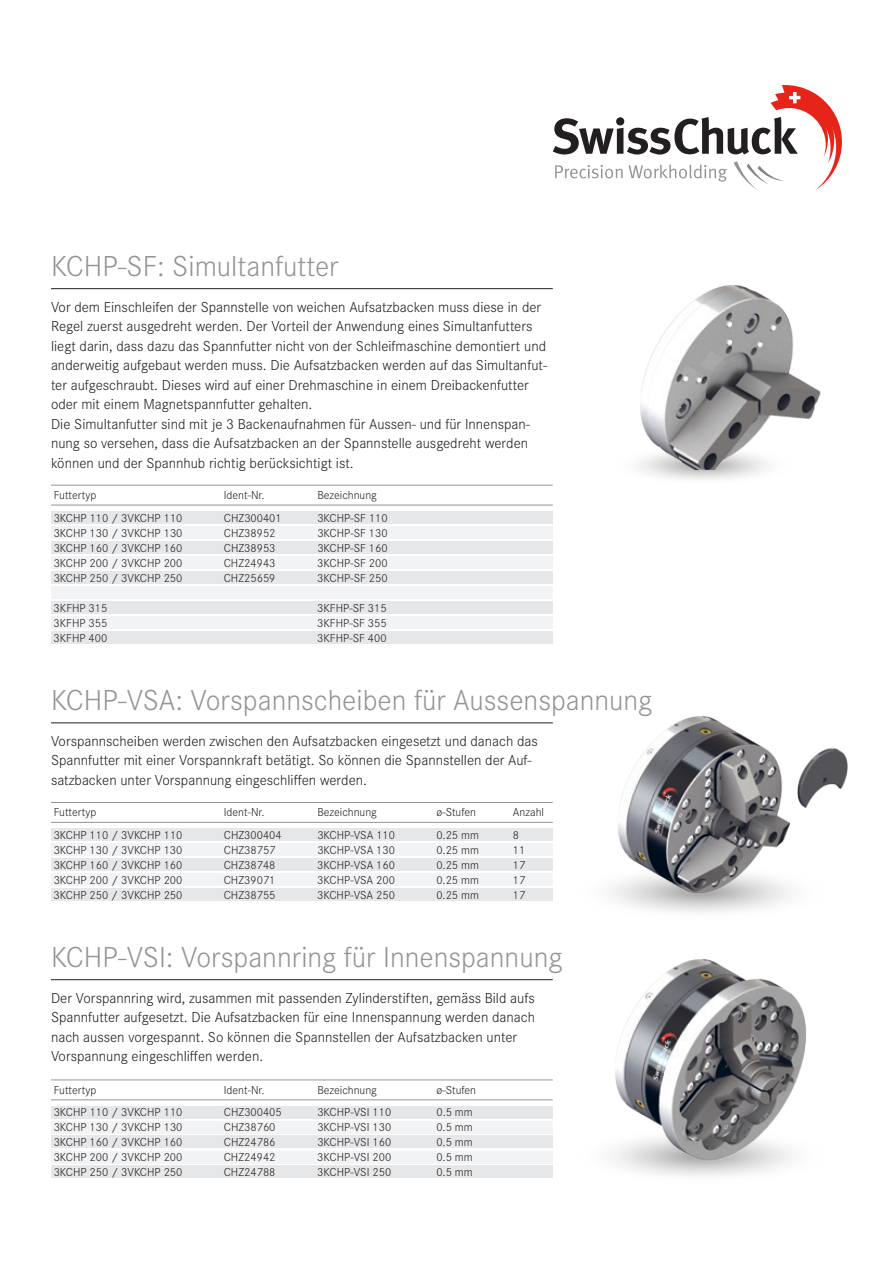
<style>
.page{position:relative;width:893px;height:1263px;background:#fff}
.page>*{position:absolute;margin:0;border:0;box-sizing:border-box;transform-origin:0 0}
.t1{font:300 30px "Corporate S";color:#939598}
.t2{font:300 15px/19.5px "Corporate S";color:#231f20}
.t3{font:300 12px "Corporate S";color:#231f20}
</style>
<div class="page">
<svg style="left:553px;top:85px;width:289px;height:105px"></svg>
<svg style="left:618px;top:900px;width:165px;height:13px"></svg>
<img style="left:611px;top:716px;width:177px;height:184px">
<svg style="left:643px;top:470px;width:120px;height:10px"></svg>
<img style="left:638px;top:284px;width:183px;height:186px">
<svg style="left:620px;top:1164px;width:164px;height:12px"></svg>
<img style="left:612px;top:959px;width:195px;height:205px">
<hr style="left:51px;top:288px;width:502px;height:1px;background:#231f20">
<hr style="left:51px;top:722px;width:502px;height:1px;background:#231f20">
<hr style="left:51px;top:979px;width:502px;height:1px;background:#231f20">
<div style="left:51px;top:1165px;width:502px;height:13px;background:#e6e7e9"></div>
<div style="left:51px;top:1151px;width:502px;height:12px;background:#f2f3f4"></div>
<div style="left:51px;top:1135px;width:502px;height:13px;background:#e6e7e9"></div>
<div style="left:51px;top:1121px;width:502px;height:12px;background:#f2f3f4"></div>
<div style="left:51px;top:1106px;width:502px;height:12px;background:#e6e7e9"></div>
<hr style="left:51px;top:1079px;width:502px;height:1px;background:#939598">
<hr style="left:51px;top:1099px;width:502px;height:1px;background:#939598">
<div style="left:51px;top:888px;width:502px;height:13px;background:#e6e7e9"></div>
<div style="left:51px;top:873px;width:502px;height:13px;background:#f2f3f4"></div>
<div style="left:51px;top:858px;width:502px;height:13px;background:#e6e7e9"></div>
<div style="left:51px;top:843px;width:502px;height:13px;background:#f2f3f4"></div>
<div style="left:51px;top:828px;width:502px;height:13px;background:#e6e7e9"></div>
<hr style="left:51px;top:802px;width:502px;height:1px;background:#939598">
<hr style="left:51px;top:822px;width:502px;height:1px;background:#939598">
<div style="left:51px;top:571px;width:502px;height:13px;background:#e6e7e9"></div>
<div style="left:51px;top:601px;width:502px;height:13px;background:#e6e7e9"></div>
<div style="left:51px;top:631px;width:502px;height:13px;background:#e6e7e9"></div>
<div style="left:51px;top:556px;width:502px;height:13px;background:#f2f3f4"></div>
<div style="left:51px;top:586px;width:502px;height:13px;background:#f2f3f4"></div>
<div style="left:51px;top:616px;width:502px;height:13px;background:#f2f3f4"></div>
<div style="left:51px;top:541px;width:502px;height:13px;background:#e6e7e9"></div>
<div style="left:51px;top:526px;width:502px;height:13px;background:#f2f3f4"></div>
<div style="left:51px;top:511px;width:502px;height:13px;background:#e6e7e9"></div>
<hr style="left:51px;top:485px;width:502px;height:1px;background:#939598">
<hr style="left:51px;top:505px;width:502px;height:1px;background:#939598">
<img style="left:788px;top:748px;width:60px;height:149px">
<h1 class="t1" style="left:51px;top:249px;width:289px">KCHP-SF: Simultanfutter</h1>
<p class="t2" style="left:51px;top:297px;width:498px">Vor dem Einschleifen der Spannstelle von weichen Aufsatzbacken muss diese in der Regel zuerst ausgedreht werden. Der Vorteil der Anwendung eines Simultanfutters liegt darin, dass dazu das Spannfutter nicht von der Schleifmaschine demontiert und anderweitig aufgebaut werden muss. Die Aufsatzbacken werden auf das Simultanfut&shy;ter aufgeschraubt. Dieses wird auf einer Drehmaschine in einem Dreibackenfutter oder mit einem Magnetspannfutter gehalten.<br>Die Simultanfutter sind mit je 3 Backenaufnahmen für Aussen- und für Innenspan&shy;nung so versehen, dass die Aufsatzbacken an der Spannstelle ausgedreht werden können und der Spannhub richtig berücksichtigt ist.</p>
<p class="t3" style="left:54px;top:488px;width:44px">Futtertyp</p>
<p class="t3" style="left:224px;top:488px;width:42px">Ident-Nr.</p>
<p class="t3" style="left:317px;top:488px;width:61px">Bezeichnung</p>
<p class="t3" style="left:54px;top:511px;width:130px">3KCHP 110 / 3VKCHP 110</p>
<p class="t3" style="left:224px;top:511px;width:59px">CHZ300401</p>
<p class="t3" style="left:317px;top:511px;width:72px">3KCHP-SF 110</p>
<p class="t3" style="left:54px;top:526px;width:130px">3KCHP 130 / 3VKCHP 130</p>
<p class="t3" style="left:224px;top:526px;width:53px">CHZ38952</p>
<p class="t3" style="left:317px;top:526px;width:72px">3KCHP-SF 130</p>
<p class="t3" style="left:54px;top:541px;width:130px">3KCHP 160 / 3VKCHP 160</p>
<p class="t3" style="left:224px;top:541px;width:53px">CHZ38953</p>
<p class="t3" style="left:317px;top:541px;width:72px">3KCHP-SF 160</p>
<p class="t3" style="left:54px;top:556px;width:130px">3KCHP 200 / 3VKCHP 200</p>
<p class="t3" style="left:224px;top:556px;width:53px">CHZ24943</p>
<p class="t3" style="left:317px;top:556px;width:72px">3KCHP-SF 200</p>
<p class="t3" style="left:54px;top:571px;width:130px">3KCHP 250 / 3VKCHP 250</p>
<p class="t3" style="left:224px;top:571px;width:53px">CHZ25659</p>
<p class="t3" style="left:317px;top:571px;width:72px">3KCHP-SF 250</p>
<p class="t3" style="left:54px;top:601px;width:55px">3KFHP 315</p>
<p class="t3" style="left:317px;top:601px;width:71px">3KFHP-SF 315</p>
<p class="t3" style="left:54px;top:616px;width:55px">3KFHP 355</p>
<p class="t3" style="left:317px;top:616px;width:71px">3KFHP-SF 355</p>
<p class="t3" style="left:54px;top:631px;width:55px">3KFHP 400</p>
<p class="t3" style="left:317px;top:631px;width:71px">3KFHP-SF 400</p>
<h1 class="t1" style="left:51px;top:683px;width:603px">KCHP-VSA: Vorspannscheiben für Aussenspannung</h1>
<p class="t2" style="left:51px;top:731px;width:488px">Vorspannscheiben werden zwischen den Aufsatzbacken eingesetzt und danach das<br>Spannfutter mit einer Vorspannkraft betätigt. So können die Spannstellen der Auf&shy;satzbacken unter Vorspannung eingeschliffen werden.</p>
<p class="t3" style="left:54px;top:805px;width:44px">Futtertyp</p>
<p class="t3" style="left:224px;top:805px;width:42px">Ident-Nr.</p>
<p class="t3" style="left:317px;top:805px;width:61px">Bezeichnung</p>
<p class="t3" style="left:436px;top:805px;width:41px">ø-Stufen</p>
<p class="t3" style="left:513px;top:805px;width:33px">Anzahl</p>
<p class="t3" style="left:54px;top:828px;width:130px">3KCHP 110 / 3VKCHP 110</p>
<p class="t3" style="left:224px;top:828px;width:59px">CHZ300404</p>
<p class="t3" style="left:317px;top:828px;width:79px">3KCHP-VSA 110</p>
<p class="t3" style="left:436px;top:828px;width:44px">0.25 mm</p>
<p class="t3" style="left:513px;top:828px;width:8px">8</p>
<p class="t3" style="left:54px;top:843px;width:130px">3KCHP 130 / 3VKCHP 130</p>
<p class="t3" style="left:224px;top:843px;width:53px">CHZ38757</p>
<p class="t3" style="left:317px;top:843px;width:79px">3KCHP-VSA 130</p>
<p class="t3" style="left:436px;top:843px;width:44px">0.25 mm</p>
<p class="t3" style="left:513px;top:843px;width:14px">11</p>
<p class="t3" style="left:54px;top:858px;width:130px">3KCHP 160 / 3VKCHP 160</p>
<p class="t3" style="left:224px;top:858px;width:53px">CHZ38748</p>
<p class="t3" style="left:317px;top:858px;width:79px">3KCHP-VSA 160</p>
<p class="t3" style="left:436px;top:858px;width:44px">0.25 mm</p>
<p class="t3" style="left:513px;top:858px;width:14px">17</p>
<p class="t3" style="left:54px;top:873px;width:130px">3KCHP 200 / 3VKCHP 200</p>
<p class="t3" style="left:224px;top:873px;width:53px">CHZ39071</p>
<p class="t3" style="left:317px;top:873px;width:79px">3KCHP-VSA 200</p>
<p class="t3" style="left:436px;top:873px;width:44px">0.25 mm</p>
<p class="t3" style="left:513px;top:873px;width:14px">17</p>
<p class="t3" style="left:54px;top:888px;width:130px">3KCHP 250 / 3VKCHP 250</p>
<p class="t3" style="left:224px;top:888px;width:53px">CHZ38755</p>
<p class="t3" style="left:317px;top:888px;width:79px">3KCHP-VSA 250</p>
<p class="t3" style="left:436px;top:888px;width:44px">0.25 mm</p>
<p class="t3" style="left:513px;top:888px;width:14px">17</p>
<h1 class="t1" style="left:51px;top:940px;width:513px">KCHP-VSI: Vorspannring für Innenspannung</h1>
<p class="t2" style="left:51px;top:988px;width:486px">Der Vorspannring wird, zusammen mit passenden Zylinderstiften, gemäss Bild aufs Spannfutter aufgesetzt. Die Aufsatzbacken für eine Innenspannung werden danach nach aussen vorgespannt. So können die Spannstellen der Aufsatzbacken unter Vorspannung eingeschliffen werden.</p>
<p class="t3" style="left:54px;top:1083px;width:44px">Futtertyp</p>
<p class="t3" style="left:224px;top:1083px;width:42px">Ident-Nr.</p>
<p class="t3" style="left:317px;top:1083px;width:61px">Bezeichnung</p>
<p class="t3" style="left:436px;top:1083px;width:41px">ø-Stufen</p>
<p class="t3" style="left:54px;top:1105px;width:130px">3KCHP 110 / 3VKCHP 110</p>
<p class="t3" style="left:224px;top:1105px;width:59px">CHZ300405</p>
<p class="t3" style="left:317px;top:1105px;width:75px">3KCHP-VSI 110</p>
<p class="t3" style="left:436px;top:1105px;width:38px">0.5 mm</p>
<p class="t3" style="left:54px;top:1120px;width:130px">3KCHP 130 / 3VKCHP 130</p>
<p class="t3" style="left:224px;top:1120px;width:53px">CHZ38760</p>
<p class="t3" style="left:317px;top:1120px;width:75px">3KCHP-VSI 130</p>
<p class="t3" style="left:436px;top:1120px;width:38px">0.5 mm</p>
<p class="t3" style="left:54px;top:1135px;width:130px">3KCHP 160 / 3VKCHP 160</p>
<p class="t3" style="left:224px;top:1135px;width:53px">CHZ24786</p>
<p class="t3" style="left:317px;top:1135px;width:75px">3KCHP-VSI 160</p>
<p class="t3" style="left:436px;top:1135px;width:38px">0.5 mm</p>
<p class="t3" style="left:54px;top:1150px;width:130px">3KCHP 200 / 3VKCHP 200</p>
<p class="t3" style="left:224px;top:1150px;width:53px">CHZ24942</p>
<p class="t3" style="left:317px;top:1150px;width:75px">3KCHP-VSI 200</p>
<p class="t3" style="left:436px;top:1150px;width:38px">0.5 mm</p>
<p class="t3" style="left:54px;top:1165px;width:130px">3KCHP 250 / 3VKCHP 250</p>
<p class="t3" style="left:224px;top:1165px;width:53px">CHZ24788</p>
<p class="t3" style="left:317px;top:1165px;width:75px">3KCHP-VSI 250</p>
<p class="t3" style="left:436px;top:1165px;width:38px">0.5 mm</p>
</div>
